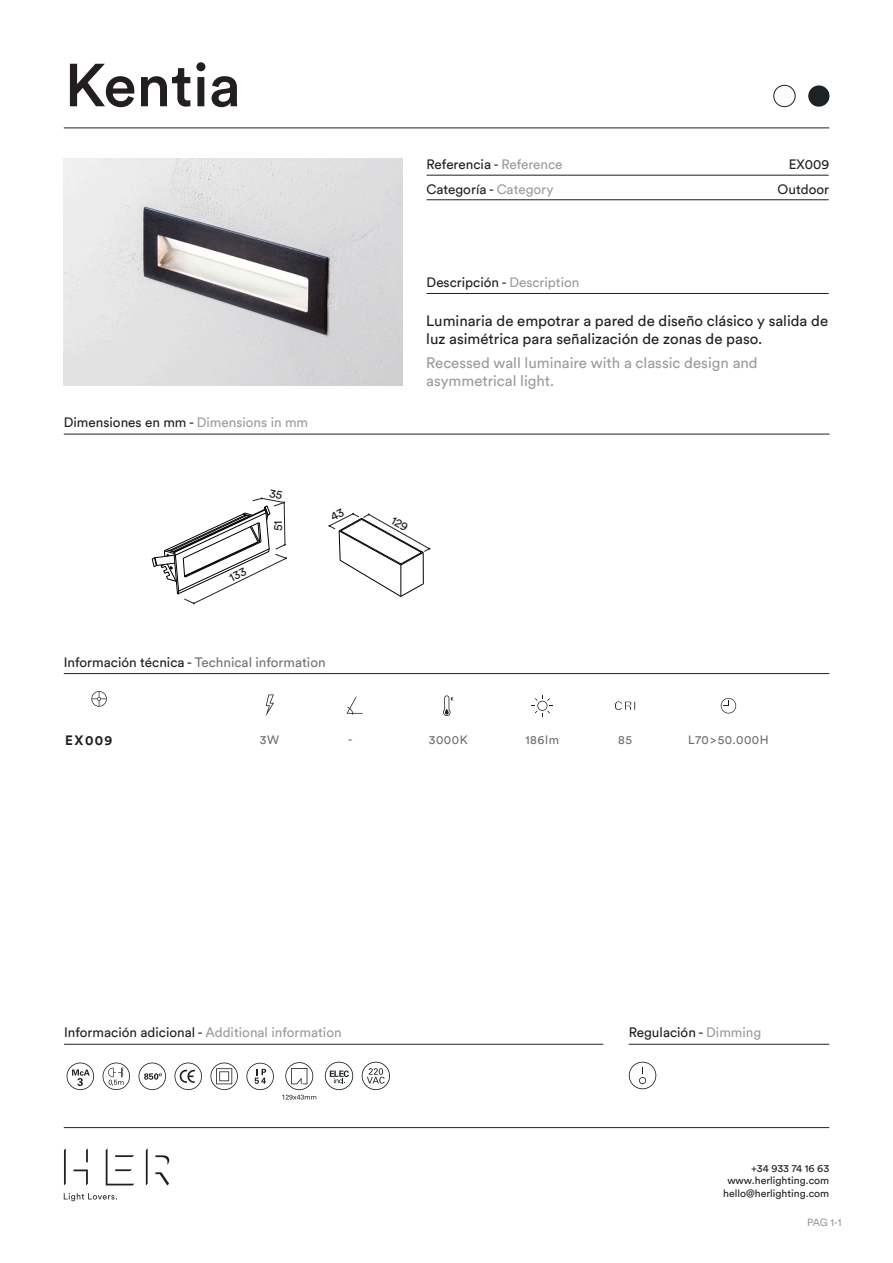
<style>
.page{position:relative;width:893px;height:1263px;background:#fff}
.page>*{position:absolute;margin:0;border:0;box-sizing:border-box;transform-origin:0 0}
.t1{font:500 60px "Circular Std";color:#231f20}
.t2{font:15px/18px "Circular Std";color:#231f20}
.t3{font:15px/18px "Circular Std";color:#999b9e}
.t4{font:13.5px "Circular Std";color:#231f20}
.t5{font:13.5px "Circular Std";color:#727477}
.t6{font:700 13.5px "Circular Std";letter-spacing:.105em;color:#231f20}
.t7{font:12px "Circular Std";letter-spacing:.05em;color:#6c6d70}
.t8{font:12px "Circular Std";color:#231f20}
.t9{font:10.5px/12.6px "Circular Std";color:#231f20;text-align:right}
.t10{font:10.5px "Circular Std";color:#999b9e}
.s1{color:#999b9e}
.s2{color:#231f20}
</style>
<div class="page">
<svg style="left:64px;top:1193px;width:53px;height:8px"></svg>
<svg style="left:155px;top:1155px;width:14px;height:10px"></svg>
<svg style="left:86px;top:1148px;width:2px;height:14px"></svg>
<svg style="left:64px;top:1148px;width:2px;height:37px"></svg>
<svg style="left:74px;top:1169px;width:14px;height:16px"></svg>
<svg style="left:106px;top:1148px;width:28px;height:37px"></svg>
<svg style="left:146px;top:1148px;width:2px;height:37px"></svg>
<svg style="left:155px;top:1172px;width:14px;height:13px"></svg>
<hr style="left:64px;top:1127px;width:765px;height:1px;background:#231f20">
<hr style="left:64px;top:434px;width:765px;height:1px;background:#231f20">
<hr style="left:427px;top:175px;width:402px;height:1px;background:#231f20">
<hr style="left:427px;top:199px;width:402px;height:1px;background:#231f20">
<hr style="left:64px;top:128px;width:765px;height:1px;background:#231f20">
<hr style="left:64px;top:673px;width:765px;height:1px;background:#231f20">
<svg style="left:91px;top:691px;width:16px;height:16px"></svg>
<svg style="left:265px;top:694px;width:9px;height:23px"></svg>
<svg style="left:346px;top:696px;width:16px;height:19px"></svg>
<svg style="left:443px;top:695px;width:11px;height:21px"></svg>
<svg style="left:532px;top:695px;width:21px;height:21px"></svg>
<svg style="left:721px;top:698px;width:15px;height:15px"></svg>
<svg style="left:614px;top:701px;width:22px;height:10px"></svg>
<hr style="left:64px;top:1044px;width:539px;height:1px;background:#231f20">
<hr style="left:629px;top:1044px;width:200px;height:1px;background:#231f20">
<svg style="left:629px;top:1062px;width:27px;height:27px"></svg>
<div style="left:808px;top:85px;width:21px;height:22px;background:#1d2225;border-radius:50%"></div>
<div style="left:773px;top:85px;width:22px;height:22px;border:1px solid #231f20;border-radius:50%"></div>
<hr style="left:427px;top:293px;width:402px;height:1px;background:#231f20">
<svg style="left:103px;top:1062px;width:27px;height:28px"></svg>
<svg style="left:139px;top:1062px;width:27px;height:28px"></svg>
<svg style="left:174px;top:1062px;width:28px;height:28px"></svg>
<svg style="left:67px;top:1062px;width:27px;height:28px"></svg>
<svg style="left:210px;top:1062px;width:28px;height:28px"></svg>
<svg style="left:325px;top:1062px;width:28px;height:28px"></svg>
<svg style="left:362px;top:1062px;width:28px;height:28px"></svg>
<svg style="left:246px;top:1063px;width:28px;height:27px"></svg>
<svg style="left:282px;top:1062px;width:34px;height:37px"></svg>
<img style="left:64px;top:158px;width:339px;height:228px">
<svg style="left:329px;top:513px;width:101px;height:84px"></svg>
<svg style="left:152px;top:497px;width:135px;height:107px"></svg>
<p class="t1" style="left:65px;top:48px;width:177px">Kentia</p>
<p class="t4" style="left:64px;top:414px;width:246px">Dimensiones en mm - <span class="s1">Dimensions in mm</span></p>
<p class="t8" style="left:271px;top:531px;width:12px;rotate:-90deg">51</p>
<p class="t5" style="left:64px;top:654px;width:263px"><span class="s2">Información técnica -</span> Technical information</p>
<p class="t4" style="left:427px;top:156px;width:138px">Referencia - <span class="s1">Reference</span></p>
<p class="t4" style="left:789px;top:156px;width:42px">EX009</p>
<p class="t4" style="left:427px;top:181px;width:128px">Categoría - <span class="s1">Category</span></p>
<p class="t4" style="left:778px;top:181px;width:53px">Outdoor</p>
<p class="t4" style="left:427px;top:274px;width:154px">Descripción - <span class="s1">Description</span></p>
<p class="t2" style="left:426px;top:312px;width:403px">Luminaria de empotrar a pared de diseño clásico y salida de luz asimétrica para señalización de zonas de paso.</p>
<p class="t3" style="left:426px;top:353px;width:333px">Recessed wall luminaire with a classic design and asymmetrical light.</p>
<p class="t6" style="left:65px;top:732px;width:49px">EX009</p>
<p class="t7" style="left:260px;top:732px;width:21px">3W</p>
<p class="t7" style="left:348px;top:732px;width:6px">-</p>
<p class="t7" style="left:429px;top:732px;width:41px">3000K</p>
<p class="t7" style="left:525px;top:732px;width:35px">186lm</p>
<p class="t7" style="left:618px;top:732px;width:15px">85</p>
<p class="t7" style="left:688px;top:732px;width:82px">L70&gt;50.000H</p>
<p class="t4" style="left:64px;top:1024px;width:279px">Información adicional - <span class="s1">Additional information</span></p>
<p class="t4" style="left:629px;top:1024px;width:134px">Regulación - <span class="s1">Dimming</span></p>
<p class="t9" style="left:723px;top:1161px;width:107px">+34 933 74 16 63 www.herlighting.com hello@herlighting.com</p>
<p class="t10" style="left:807px;top:1216px;width:36px">PAG 1-1</p>
</div>
